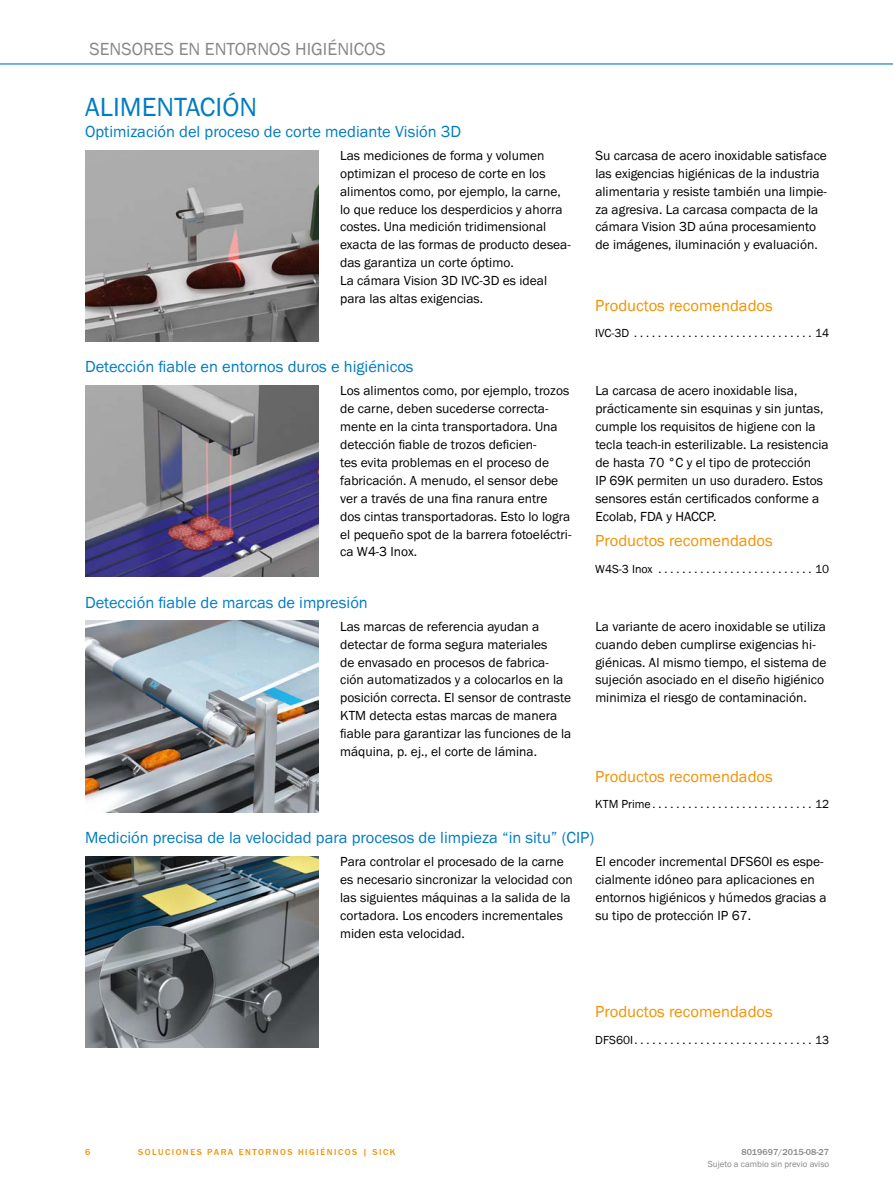
<style>
.page{position:relative;width:893px;height:1188px;background:#fff}
.page>*{position:absolute;margin:0;border:0;box-sizing:border-box;transform-origin:0 0}
.t1{font:27px "SICK Franklin";color:#007cc2}
.t2{font:18px "SICK Franklin";color:#878787}
.t3{font:16.5px "SICK Franklin";color:#007cc2}
.t4{font:16.5px "SICK Franklin";color:#f39200}
.t5{font:13.5px/17.9px "SICK Franklin";color:#000}
.t6{font:12px "SICK Franklin";color:#000}
.t7{font:500 9px "SICK Franklin";letter-spacing:.17em;color:#f39200}
.t8{font:9px "SICK Franklin";color:#878787}
.t9{font:500 9px "SICK Franklin";color:#878787}
</style>
<div class="page">
<hr style="left:0;top:63px;width:893px;height:2px;background:#007cc2">
<img style="left:85px;top:150px;width:234px;height:191px">
<img style="left:85px;top:385px;width:234px;height:192px">
<img style="left:85px;top:621px;width:234px;height:191px">
<img style="left:85px;top:856px;width:234px;height:192px">
<h2 class="t2" style="left:90px;top:38px;width:22px">Sensores</h2>
<h2 class="t2" style="left:179px;top:38px;width:38px">en entornos</h2>
<h2 class="t2" style="left:295px;top:38px;width:10px">higiénicos</h2>
<h1 class="t1" style="left:85px;top:90px;width:174px">ALIMENTACIÓN</h1>
<p class="t3" style="left:85px;top:121px;width:378px">Optimización del proceso de corte mediante Visión 3D</p>
<p class="t5" style="left:340px;top:147px;width:232px">Las mediciones de forma y volumen optimizan el proceso de corte en los alimentos como, por ejemplo, la carne, lo que reduce los desperdicios y ahorra costes. Una medición tridimensional exacta de las formas de producto desea&shy;das garantiza un corte óptimo.<br>La cámara Vision 3D IVC-3D es ideal para las altas exigencias.</p>
<p class="t5" style="left:595px;top:147px;width:233px">Su carcasa de acero inoxidable satisface las exigencias higiénicas de la industria alimentaria y resiste también una limpie&shy;za agresiva. La carcasa compacta de la cámara Vision 3D aúna procesamiento de imágenes, iluminación y evaluación.</p>
<p class="t4" style="left:595px;top:295px;width:179px">Productos recomendados</p>
<p class="t6" style="left:595px;top:326px;width:35px">IVC-3D</p>
<p class="t6" style="left:815px;top:326px;width:16px">14</p>
<p class="t3" style="left:85px;top:357px;width:330px">Detección fiable en entornos duros e higiénicos</p>
<p class="t5" style="left:340px;top:382px;width:233px">Los alimentos como, por ejemplo, trozos de carne, deben sucederse correcta&shy;mente en la cinta transportadora. Una detección fiable de trozos deficien-<br>tes evita problemas en el proceso de fabricación. A menudo, el sensor debe ver a través de una fina ranura entre dos cintas transportadoras. Esto lo logra el pequeño spot de la barrera fotoeléctri&shy;ca W4-3 Inox.</p>
<p class="t5" style="left:595px;top:382px;width:235px">La carcasa de acero inoxidable lisa, prácticamente sin esquinas y sin juntas, cumple los requisitos de higiene con la tecla teach-in esterilizable. La resistencia de hasta 70 °C y el tipo de protección<br>IP 69K permiten un uso duradero. Estos sensores están certificados conforme a Ecolab, FDA y HACCP.</p>
<p class="t4" style="left:595px;top:531px;width:179px">Productos recomendados</p>
<p class="t6" style="left:595px;top:561px;width:59px">W4S-3 Inox</p>
<p class="t6" style="left:815px;top:561px;width:16px">10</p>
<p class="t3" style="left:85px;top:592px;width:284px">Detección fiable de marcas de impresión</p>
<p class="t5" style="left:340px;top:618px;width:233px">Las marcas de referencia ayudan a detectar de forma segura materiales<br>de envasado en procesos de fabrica&shy;ción automatizados y a colocarlos en la posición correcta. El sensor de contraste KTM detecta estas marcas de manera fiable para garantizar las funciones de la máquina, p. ej., el corte de lámina.</p>
<p class="t5" style="left:595px;top:618px;width:233px">La variante de acero inoxidable se utiliza cuando deben cumplirse exigencias hi&shy;giénicas. Al mismo tiempo, el sistema de sujeción asociado en el diseño higiénico minimiza el riesgo de contaminación.</p>
<p class="t4" style="left:595px;top:766px;width:179px">Productos recomendados</p>
<p class="t6" style="left:595px;top:797px;width:57px">KTM Prime</p>
<p class="t6" style="left:815px;top:797px;width:16px">12</p>
<p class="t3" style="left:85px;top:828px;width:511px">Medición precisa de la velocidad para procesos de limpieza “in situ” (CIP)</p>
<p class="t5" style="left:340px;top:853px;width:234px">Para controlar el procesado de la carne es necesario sincronizar la velocidad con las siguientes máquinas a la salida de la cortadora. Los encoders incrementales miden esta velocidad.</p>
<p class="t5" style="left:595px;top:853px;width:233px">El encoder incremental DFS60I es espe&shy;cialmente idóneo para aplicaciones en entornos higiénicos y húmedos gracias a su tipo de protección IP 67.</p>
<p class="t7" style="left:85px;top:1146px;width:7px">6</p>
<p class="t4" style="left:595px;top:1001px;width:179px">Productos recomendados</p>
<p class="t6" style="left:595px;top:1032px;width:39px">DFS60I</p>
<p class="t6" style="left:815px;top:1032px;width:16px">13</p>
<p class="t7" style="left:138px;top:1146px;width:259px">SOLUCI ONES PARA ENTORNOS HI GI ÉNI COS | SICK</p>
<p class="t9" style="left:741px;top:1146px;width:89px">8019697/2015-08-27</p>
<p class="t8" style="left:708px;top:1159px;width:123px">Sujeto a cambio sin previo aviso</p>
</div>
